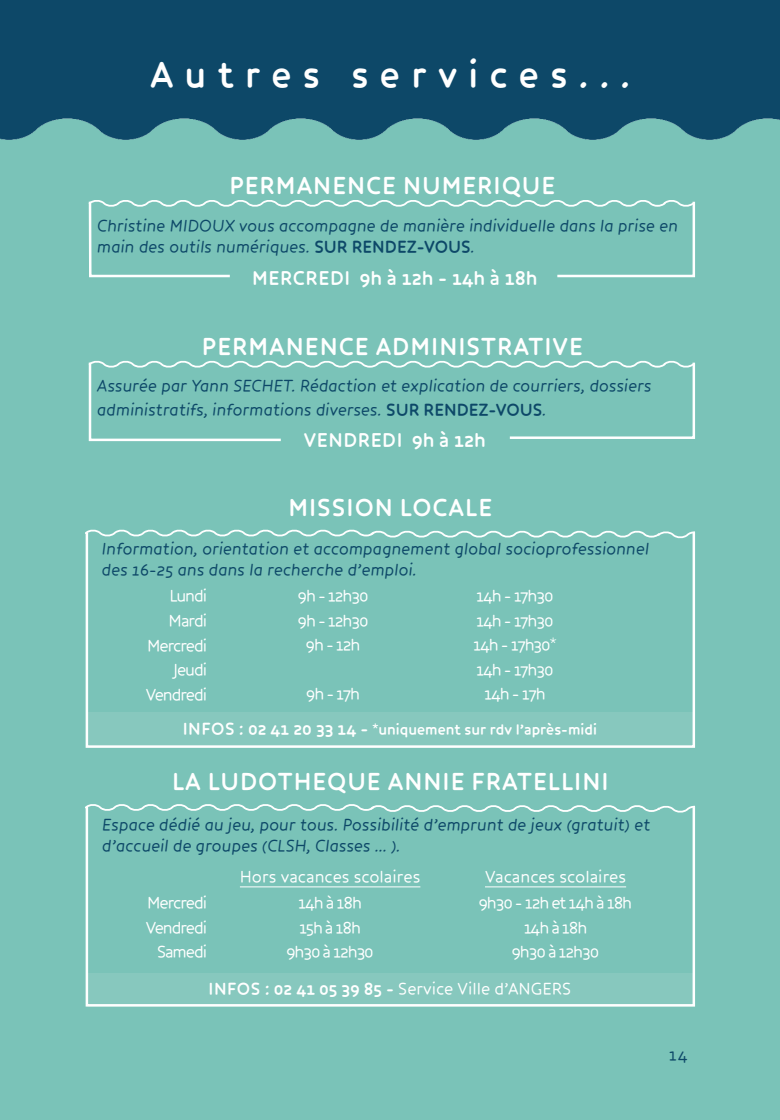
<style>
.page{position:relative;width:780px;height:1120px;background:#fff}
.page>*{position:absolute;margin:0;border:0;box-sizing:border-box;transform-origin:0 0}
.t1{font:700 37.5px "Core Humanist Sans";letter-spacing:.3em;color:#fff}
.t2{font:700 25px "Core Humanist Sans";letter-spacing:.04em;color:#fff}
.t3{font:700 20px "Core Humanist Sans";letter-spacing:.03em;color:#fff}
.t4{font:italic 17.5px/21px "Core Humanist Sans";color:#0d4868}
.t5{font:17.5px/24.5px "Core Humanist Sans";letter-spacing:-.06em;color:#fff;text-align:center}
.t6{font:17.5px "Core Humanist Sans";color:#fff}
.t7{font:17.5px "Core Humanist Sans";color:#0d4868}
.t8{font:700 15px "Core Humanist Sans";color:#fff}
.s1{font-weight:700;font-style:normal}
.s2{font-size:17.5px}
.s3{font-weight:700}
</style>
<div class="page">
<img style="left:0;top:0;width:780px;height:518px">
<div style="left:0;top:518px;width:780px;height:602px;background:#7ac3b8"></div>
<svg style="left:85px;top:804px;width:611px;height:203px"></svg>
<svg style="left:90px;top:529px;width:265px;height:1px"></svg>
<svg style="left:85px;top:530px;width:611px;height:218px"></svg>
<div style="left:87px;top:199px;width:609px;height:79px;background:#7ac3b8"></div>
<svg style="left:87px;top:360px;width:609px;height:82px;background:#80c6bb"></svg>
<h1 class="t1" style="left:150px;top:50px;width:481px">Autres services...</h1>
<h2 class="t2" style="left:229px;top:168px;width:327px">PERMANENCE NUMERIQUE</h2>
<p class="t4" style="left:97px;top:216px;width:582px">Christine MIDOUX vous accompagne de manière individuelle dans la prise en main des outils numériques. <span class="s1">SUR RENDEZ-VOUS</span>.</p>
<p class="t3" style="left:252px;top:264px;width:287px">MERCREDI 9h à 12h - 14h à 18h</p>
<h2 class="t2" style="left:202px;top:329px;width:382px">PERMANENCE ADMINISTRATIVE</h2>
<p class="t4" style="left:97px;top:373px;width:556px;line-height:24px">Assurée par Yann SECHET. Rédaction et explication de courriers, dossiers administratifs, informations diverses. <span class="s1">SUR RENDEZ-VOUS</span>.</p>
<p class="t3" style="left:304px;top:426px;width:184px">VENDREDI 9h à 12h</p>
<h2 class="t2" style="left:288px;top:490px;width:205px">MISSION LOCALE</h2>
<p class="t4" style="left:102px;top:538px;width:549px">Information, orientation et accompagnement global socioprofessionnel des 16-25 ans dans la recherche d’emploi.</p>
<p class="t5" style="left:146px;top:584px;width:63px;text-align:right">Lundi<br>Mardi<br>Mercredi<br>Jeudi<br>Vendredi</p>
<p class="t5" style="left:298px;top:583px;width:72px">9h - 12h30<br>9h - 12h30<br>9h - 12h</p>
<p class="t5" style="left:306px;top:682px;width:55px">9h - 17h</p>
<p class="t5" style="left:473px;top:583px;width:85px">14h - 17h30<br>14h - 17h30<br>14h - 17h30<sup>*<br></sup>14h - 17h30<br>14h - 17h</p>
<p class="t8" style="left:183px;top:719px;width:415px"><span class="s2">INFOS : 02 41 20 33 14 -</span> <sup>*</sup>uniquement sur rdv l’après-midi</p>
<h2 class="t2" style="left:172px;top:765px;width:438px">LA LUDOTHEQUE ANNIE FRATELLINI</h2>
<p class="t4" style="left:102px;top:814px;width:549px">Espace dédié au jeu, pour tous. Possibilité d’emprunt de jeux (gratuit) et d’accueil de groupes (CLSH, Classes ... ).</p>
<p class="t6" style="left:240px;top:865px;width:182px">Hors vacances scolaires</p>
<p class="t6" style="left:485px;top:865px;width:143px">Vacances scolaires</p>
<p class="t5" style="left:146px;top:891px;width:63px;text-align:right">Mercredi<br>Vendredi<br>Samedi</p>
<p class="t5" style="left:286px;top:891px;width:89px">14h à 18h<br>15h à 18h<br>9h30 à 12h30</p>
<p class="t5" style="left:478px;top:891px;width:155px">9h30 - 12h et 14h à 18h<br>14h à 18h<br>9h30 à 12h30</p>
<p class="t6" style="left:209px;top:977px;width:364px"><span class="s3">INFOS : 02 41 05 39 85 -</span> Service Ville d’ANGERS</p>
<p class="t7" style="left:669px;top:1043px;width:20px">14</p>
</div>
